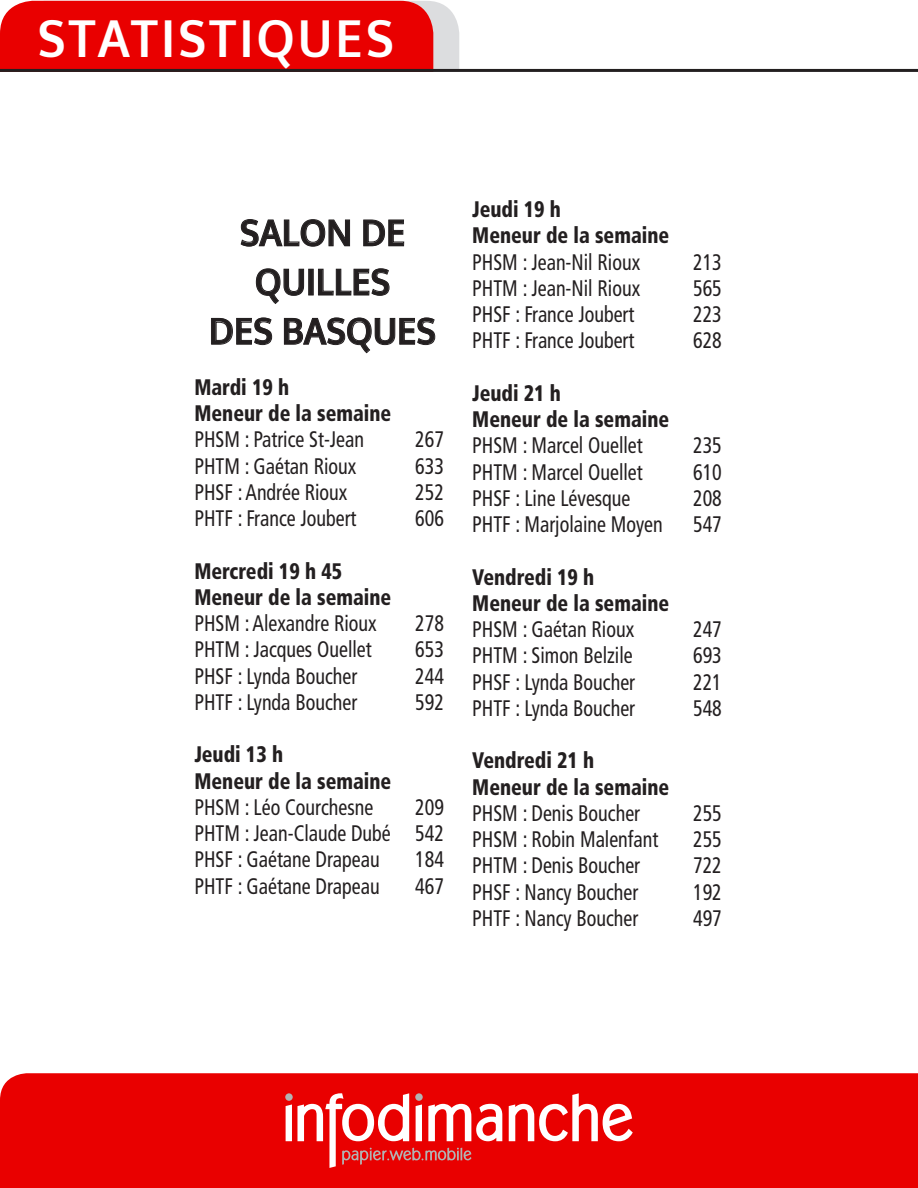
<style>
.page{position:relative;width:918px;height:1188px;background:#fff}
.page>*{position:absolute;margin:0;border:0;box-sizing:border-box;transform-origin:0 0}
.t1{font:700 51px "Oxygen";letter-spacing:.06em;color:#fff;scale:.95 1}
.t2{font:700 36.15px/49.2px "Oxygen";color:#231f20;text-align:center;scale:.94 1}
.t3{font:condensed 22.5px/26.2px "Frutiger";color:#231f20;text-align:justify;scale:.89 1}
.t4{font:900 condensed 22.5px/26.2px "Frutiger";color:#231f20;scale:.89 1}
</style>
<div class="page">
<div style="left:0;top:1073px;width:918px;height:115px;background:#e90000"></div>
<svg style="left:509px;top:1093px;width:124px;height:48px"></svg>
<svg style="left:286px;top:1093px;width:216px;height:75px"></svg>
<svg style="left:0;top:1px;width:459px;height:68px;background:#e80f0f"></svg>
<hr style="left:0;top:69px;width:918px;height:3px;background:#231f20">
<svg style="left:240px;top:219px;width:110px;height:28px"></svg>
<svg style="left:363px;top:219px;width:42px;height:28px"></svg>
<svg style="left:256px;top:268px;width:48px;height:36px"></svg>
<div style="left:308px;top:269px;width:6px;height:26px;border:1px solid #231f20"></div>
<svg style="left:318px;top:268px;width:72px;height:28px"></svg>
<svg style="left:211px;top:317px;width:61px;height:28px"></svg>
<svg style="left:284px;top:317px;width:152px;height:37px"></svg>
<h1 class="t1" style="left:37px;top:7px;width:377px">STATISTIQUES</h1>
<h2 class="t2" style="left:209px;top:209px;width:243px">SALON DE<br>QUILLES<br>DES BASQUES</h2>
<p class="t4" style="left:194px;top:374px;width:223px">Mardi 19 h<br>Meneur de la semaine</p>
<p class="t3" style="left:194px;top:427px;width:192px">PHSM : Patrice St-Jean</p>
<p class="t3" style="left:415px;top:427px;width:34px">267</p>
<p class="t3" style="left:194px;top:453px;width:184px">PHTM : Gaétan Rioux</p>
<p class="t3" style="left:415px;top:453px;width:34px">633</p>
<p class="t3" style="left:194px;top:479px;width:173px">PHSF : Andrée Rioux</p>
<p class="t3" style="left:415px;top:479px;width:34px">252</p>
<p class="t3" style="left:194px;top:505px;width:184px">PHTF : France Joubert</p>
<p class="t3" style="left:415px;top:505px;width:34px">606</p>
<p class="t4" style="left:194px;top:558px;width:223px">Mercredi 19 h 45<br>Meneur de la semaine</p>
<p class="t3" style="left:194px;top:610px;width:206px">PHSM : Alexandre Rioux</p>
<p class="t3" style="left:415px;top:610px;width:34px">278</p>
<p class="t3" style="left:194px;top:637px;width:201px">PHTM : Jacques Ouellet</p>
<p class="t3" style="left:415px;top:637px;width:34px">653</p>
<p class="t3" style="left:194px;top:663px;width:185px">PHSF : Lynda Boucher</p>
<p class="t3" style="left:415px;top:663px;width:34px">244</p>
<p class="t3" style="left:194px;top:689px;width:185px">PHTF : Lynda Boucher</p>
<p class="t3" style="left:415px;top:689px;width:34px">592</p>
<p class="t4" style="left:194px;top:741px;width:223px">Jeudi 13 h<br>Meneur de la semaine</p>
<p class="t3" style="left:194px;top:794px;width:203px">PHSM : Léo Courchesne</p>
<p class="t3" style="left:194px;top:794px;width:282px;text-indent:221px">209<br>PHTM : Jean-Claude Dubé 542<br>PHSF : Gaétane Drapeau</p>
<p class="t3" style="left:415px;top:847px;width:34px">184</p>
<p class="t3" style="left:194px;top:873px;width:210px">PHTF : Gaétane Drapeau</p>
<p class="t3" style="left:415px;top:873px;width:34px">467</p>
<p class="t4" style="left:472px;top:196px;width:223px">Jeudi 19 h<br>Meneur de la semaine</p>
<p class="t3" style="left:472px;top:249px;width:190px">PHSM : Jean-Nil Rioux</p>
<p class="t3" style="left:693px;top:249px;width:34px">213</p>
<p class="t3" style="left:472px;top:275px;width:190px">PHTM : Jean-Nil Rioux</p>
<p class="t3" style="left:693px;top:275px;width:34px">565</p>
<p class="t3" style="left:472px;top:301px;width:184px">PHSF : France Joubert</p>
<p class="t3" style="left:693px;top:301px;width:34px">223</p>
<p class="t3" style="left:472px;top:328px;width:184px">PHTF : France Joubert</p>
<p class="t3" style="left:693px;top:328px;width:34px">628</p>
<p class="t4" style="left:472px;top:380px;width:223px">Jeudi 21 h<br>Meneur de la semaine</p>
<p class="t3" style="left:472px;top:433px;width:193px">PHSM : Marcel Ouellet</p>
<p class="t3" style="left:693px;top:433px;width:34px">235</p>
<p class="t3" style="left:472px;top:459px;width:193px">PHTM : Marcel Ouellet</p>
<p class="t3" style="left:693px;top:459px;width:34px">610</p>
<p class="t3" style="left:472px;top:485px;width:179px">PHSF : Line Lévesque</p>
<p class="t3" style="left:693px;top:485px;width:34px">208</p>
<p class="t3" style="left:472px;top:511px;width:216px">PHTF : Marjolaine Moyen</p>
<p class="t3" style="left:693px;top:511px;width:34px">547</p>
<p class="t4" style="left:472px;top:564px;width:223px">Vendredi 19 h<br>Meneur de la semaine</p>
<p class="t3" style="left:472px;top:616px;width:184px">PHSM : Gaétan Rioux</p>
<p class="t3" style="left:693px;top:616px;width:34px">247</p>
<p class="t3" style="left:472px;top:643px;width:182px">PHTM : Simon Belzile</p>
<p class="t3" style="left:693px;top:643px;width:34px">693</p>
<p class="t3" style="left:472px;top:669px;width:185px">PHSF : Lynda Boucher</p>
<p class="t3" style="left:693px;top:669px;width:34px">221</p>
<p class="t3" style="left:472px;top:695px;width:185px">PHTF : Lynda Boucher</p>
<p class="t3" style="left:693px;top:695px;width:34px">548</p>
<p class="t4" style="left:472px;top:747px;width:223px">Vendredi 21 h<br>Meneur de la semaine</p>
<p class="t3" style="left:472px;top:800px;width:190px">PHSM : Denis Boucher</p>
<p class="t3" style="left:693px;top:800px;width:34px">255</p>
<p class="t3" style="left:472px;top:826px;width:211px">PHSM : Robin Malenfant</p>
<p class="t3" style="left:693px;top:826px;width:34px">255</p>
<p class="t3" style="left:472px;top:853px;width:190px">PHTM : Denis Boucher</p>
<p class="t3" style="left:693px;top:853px;width:34px">722</p>
<p class="t3" style="left:472px;top:879px;width:188px">PHSF : Nancy Boucher</p>
<p class="t3" style="left:693px;top:879px;width:34px">192</p>
<p class="t3" style="left:472px;top:905px;width:188px">PHTF : Nancy Boucher</p>
<p class="t3" style="left:693px;top:905px;width:34px">497</p>
</div>
